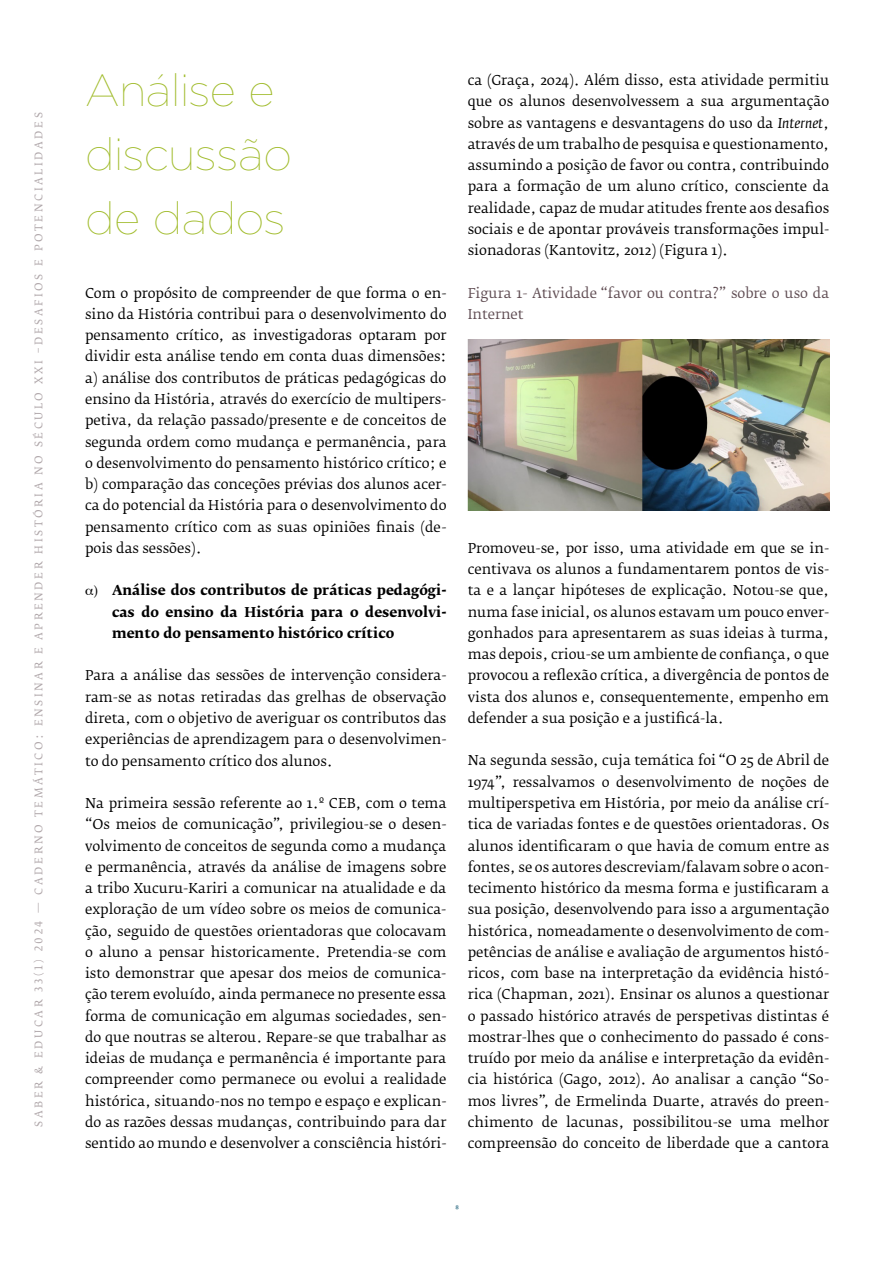
<style>
.page{position:relative;width:893px;height:1263px;background:#fff}
.page>*{position:absolute;margin:0;border:0;box-sizing:border-box;transform-origin:0 0}
.t1{font:100 45px/63.8px "Gotham";letter-spacing:-.015em;color:#a0bb2a}
.t2{font:13.5px/21.3px "Fedra Serif B Pro";color:#000;text-align:justify}
.t3{font:700 13.5px/21.3px "Fedra Serif B Pro";color:#000;text-align:justify}
.t4{font:13.5px/21.3px "Fedra Serif B Pro";color:#604d53}
.t5{font:10.5px "Fedra Serif B Pro";letter-spacing:.25em;color:#afa6a9}
.t6{font:10.5px "Fedra Serif B Pro";color:#337087}
.s1{font-style:italic}
</style>
<div class="page">
<img style="left:468px;top:339px;width:361px;height:171px">
<p class="t5" style="left:32px;top:1127px;width:1016px;rotate:-90deg">SABER &amp; EDUCAR 33(1) 2024 — CADERNO TEMÁTICO: ENSINAR E APRENDER HISTÓRIA NO SÉCULO XXI –DESAFIOS E POTENCIALIDADES</p>
<h1 class="t1" style="left:85px;top:57px;width:208px">Análise e discussão de dados</h1>
<p class="t2" style="left:85px;top:282px;width:363px">Com o propósito de compreender de que forma o en&shy;sino da História contribui para o desenvolvimento do pensamento crítico, as investigadoras optaram por dividir esta análise tendo em conta duas dimensões: a) análise dos contributos de práticas pedagógicas do ensino da História, através do exercício de multipers&shy;petiva, da relação passado/presente e de conceitos de segunda ordem como mudança e permanência, para o desenvolvimento do pensamento histórico crítico; e b) comparação das conceções prévias dos alunos acer&shy;ca do potencial da História para o desenvolvimento do pensamento crítico com as suas opiniões finais (de&shy;pois das sessões).</p>
<p class="t3" style="left:112px;top:580px;width:336px">Análise dos contributos de práticas pedagógi&shy;cas do ensino da História para o desenvolvi&shy;mento do pensamento histórico crítico</p>
<p class="t2" style="left:85px;top:665px;width:363px">Para a análise das sessões de intervenção considera&shy;ram-se as notas retiradas das grelhas de observação direta, com o objetivo de averiguar os contributos das experiências de aprendizagem para o desenvolvimen&shy;to do pensamento crítico dos alunos.</p>
<p class="t2" style="left:85px;top:793px;width:363px">Na primeira sessão referente ao 1.º CEB, com o tema “Os meios de comunicação”, privilegiou-se o desen&shy;volvimento de conceitos de segunda como a mudança e permanência, através da análise de imagens sobre a tribo Xucuru-Kariri a comunicar na atualidade e da exploração de um vídeo sobre os meios de comunica&shy;ção, seguido de questões orientadoras que colocavam o aluno a pensar historicamente. Pretendia-se com isto demonstrar que apesar dos meios de comunica&shy;ção terem evoluído, ainda permanece no presente essa forma de comunicação em algumas sociedades, sen&shy;do que noutras se alterou. Repare-se que trabalhar as ideias de mudança e permanência é importante para compreender como permanece ou evolui a realidade histórica, situando-nos no tempo e espaço e explican&shy;do as razões dessas mudanças, contribuindo para dar sentido ao mundo e desenvolver a consciência históri-</p>
<p class="t2" style="left:468px;top:70px;width:363px">ca (Graça, 2024). Além disso, esta atividade permitiu que os alunos desenvolvessem a sua argumentação sobre as vantagens e desvantagens do uso da <span class="s1">Internet</span>, através de um trabalho de pesquisa e questionamento, assumindo a posição de favor ou contra, contribuindo para a formação de um aluno crítico, consciente da realidade, capaz de mudar atitudes frente aos desafios sociais e de apontar prováveis transformações impul&shy;sionadoras (Kantovitz, 2012) (Figura 1).</p>
<p class="t4" style="left:468px;top:282px;width:363px">Figura 1- Atividade “favor ou contra?” sobre o uso da<br>Internet</p>
<p class="t2" style="left:468px;top:537px;width:363px">Promoveu-se, por isso, uma atividade em que se in&shy;centivava os alunos a fundamentarem pontos de vis&shy;ta e a lançar hipóteses de explicação. Notou-se que, numa fase inicial, os alunos estavam um pouco enver&shy;gonhados para apresentarem as suas ideias à turma, mas depois, criou-se um ambiente de confiança, o que provocou a reflexão crítica, a divergência de pontos de vista dos alunos e, consequentemente, empenho em defender a sua posição e a justificá-la.</p>
<p class="t2" style="left:468px;top:750px;width:363px">Na segunda sessão, cuja temática foi “O 25 de Abril de 1974”, ressalvamos o desenvolvimento de noções de multiperspetiva em História, por meio da análise crí&shy;tica de variadas fontes e de questões orientadoras. Os alunos identificaram o que havia de comum entre as fontes, se os autores descreviam/falavam sobre o acon&shy;tecimento histórico da mesma forma e justificaram a sua posição, desenvolvendo para isso a argumentação histórica, nomeadamente o desenvolvimento de com&shy;petências de análise e avaliação de argumentos histó&shy;ricos, com base na interpretação da evidência histó&shy;rica (Chapman, 2021). Ensinar os alunos a questionar o passado histórico através de perspetivas distintas é mostrar-lhes que o conhecimento do passado é cons&shy;truído por meio da análise e interpretação da evidên&shy;cia histórica (Gago, 2012). Ao analisar a canção “So&shy;mos livres”, de Ermelinda Duarte, através do preen&shy;chimento de lacunas, possibilitou-se uma melhor compreensão do conceito de liberdade que a cantora</p>
<p class="t6" style="left:455px;top:1204px;width:5px">8</p>
</div>
